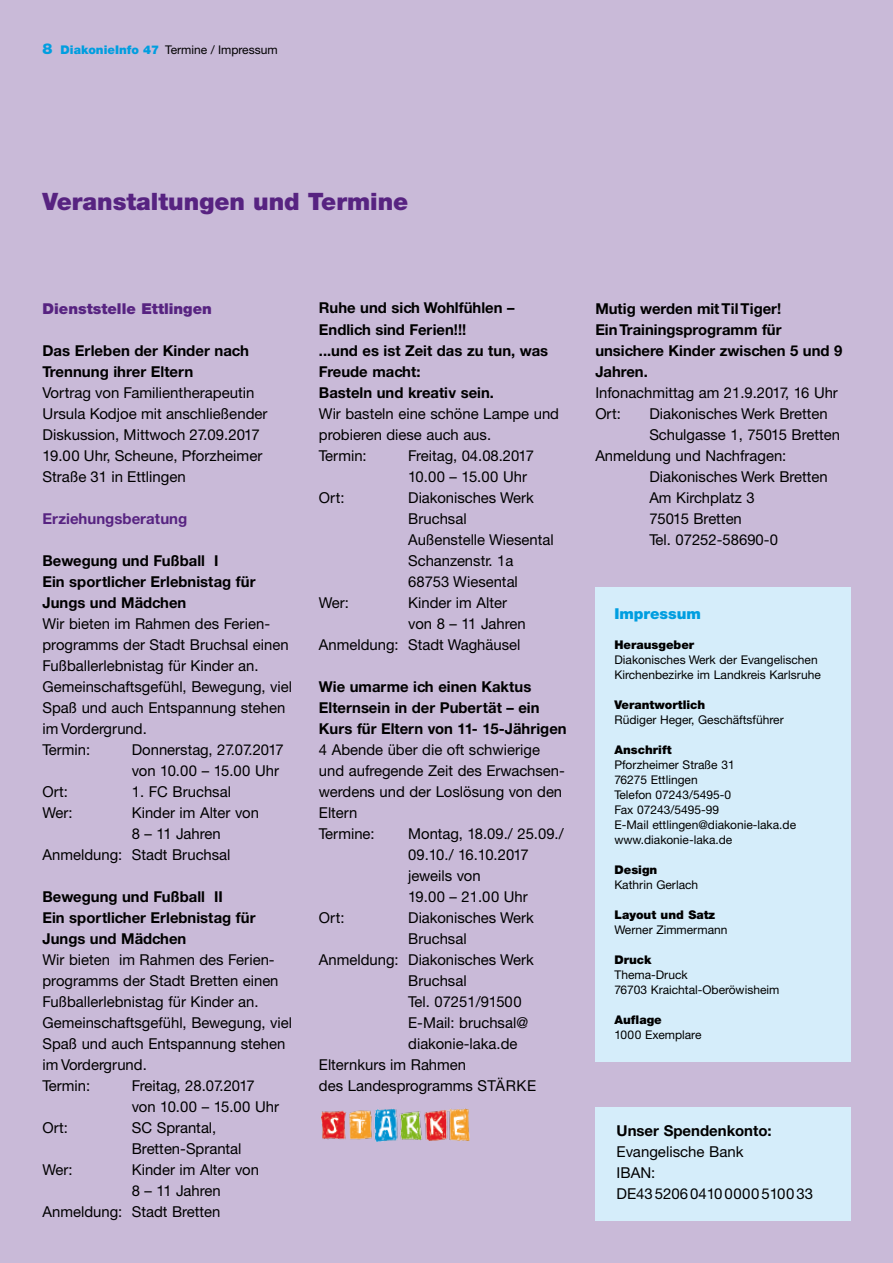
<style>
.page{position:relative;width:893px;height:1263px;background:#c9bad8}
.page>*{position:absolute;margin:0;border:0;box-sizing:border-box;transform-origin:0 0}
.t1{font:900 24px "Helvetica Neue";color:#572381}
.t2{font:15px/21px "Helvetica Neue CE";color:#000}
.t3{font:700 15px/21px "Helvetica Neue CE";color:#000}
.t4{font:900 15px "Helvetica Neue";color:#572381}
.t5{font:700 15px "Helvetica Neue CE";color:#572381}
.t6{font:900 15px "Helvetica Neue";color:#009ee0}
.t7{font:12px/15px "Helvetica Neue CE";color:#000}
.t8{font:900 12px "Helvetica Neue";color:#000}
.t9{font:12px "Helvetica Neue";color:#000}
.s1{font-weight:900;font-size:15px;color:#009ee0}
.s2{font-weight:900;color:#009ee0}
</style>
<div class="page">
<div style="left:595px;top:587px;width:255px;height:475px;background:#d5edfa"></div>
<img style="left:321px;top:1109px;width:148px;height:32px">
<div style="left:595px;top:1107px;width:255px;height:113px;background:#d5edfa"></div>
<p class="t9" style="left:43px;top:43px;width:237px"><span class="s1">8</span> <span class="s2">DiakonieInfo 47</span> Termine / Impressum</p>
<h1 class="t1" style="left:43px;top:187px;width:367px">Veranstaltungen und Termine</h1>
<p class="t4" style="left:43px;top:299px;width:171px">Dienststelle Ettlingen</p>
<p class="t3" style="left:43px;top:340px;width:208px">Das Erleben der Kinder nach<br>Trennung ihrer Eltern</p>
<p class="t2" style="left:43px;top:382px;width:227px">Vortrag von Familientherapeutin<br>Ursula Kodjoe mit anschließender<br>Diskussion, Mittwoch 27.09.2017<br>19.00 Uhr, Scheune, Pforzheimer<br>Straße 31 in Ettlingen</p>
<p class="t5" style="left:43px;top:509px;width:146px">Erziehungsberatung</p>
<p class="t3" style="left:43px;top:550px;width:214px">Bewegung und Fußball I<br>Ein sportlicher Erlebnistag für<br>Jungs und Mädchen</p>
<p class="t2" style="left:43px;top:613px;width:251px">Wir bieten im Rahmen des Ferien&shy;programms der Stadt Bruchsal einen<br>Fußballerlebnistag für Kinder an.<br>Gemeinschaftsgefühl, Bewegung, viel<br>Spaß und auch Entspannung stehen im Vordergrund.<br>Termin:</p>
<p class="t2" style="left:132px;top:739px;width:153px">Donnerstag, 27.07.2017 von 10.00 – 15.00 Uhr</p>
<p class="t2" style="left:43px;top:781px;width:27px">Ort:</p>
<p class="t2" style="left:132px;top:781px;width:101px">1. FC Bruchsal</p>
<p class="t2" style="left:43px;top:802px;width:31px">Wer:</p>
<p class="t2" style="left:132px;top:802px;width:129px">Kinder im Alter von</p>
<p class="t2" style="left:132px;top:823px;width:90px">8 – 11 Jahren</p>
<p class="t2" style="left:43px;top:844px;width:190px">Anmeldung: Stadt Bruchsal</p>
<p class="t3" style="left:43px;top:886px;width:214px">Bewegung und Fußball II<br>Ein sportlicher Erlebnistag für<br>Jungs und Mädchen</p>
<p class="t2" style="left:43px;top:949px;width:251px">Wir bieten im Rahmen des Ferien&shy;programms der Stadt Bretten einen<br>Fußballerlebnistag für Kinder an.<br>Gemeinschaftsgefühl, Bewegung, viel<br>Spaß und auch Entspannung stehen im Vordergrund.<br>Termin:</p>
<p class="t2" style="left:132px;top:1075px;width:149px">Freitag, 28.07.2017 von 10.00 – 15.00 Uhr</p>
<p class="t2" style="left:43px;top:1117px;width:27px">Ort:</p>
<p class="t2" style="left:132px;top:1117px;width:111px">SC Sprantal,<br>Bretten-Sprantal</p>
<p class="t2" style="left:43px;top:1159px;width:31px">Wer:</p>
<p class="t2" style="left:132px;top:1159px;width:129px">Kinder im Alter von</p>
<p class="t2" style="left:132px;top:1180px;width:90px">8 – 11 Jahren</p>
<p class="t2" style="left:43px;top:1201px;width:180px">Anmeldung: Stadt Bretten</p>
<p class="t3" style="left:319px;top:298px;width:231px">Ruhe und sich Wohlfühlen –<br>Endlich sind Ferien!!!<br>...und es ist Zeit das zu tun, was<br>Freude macht:<br>Basteln und kreativ sein.</p>
<p class="t2" style="left:319px;top:403px;width:242px">Wir basteln eine schöne Lampe und probieren diese auch aus.<br>Termin:</p>
<p class="t2" style="left:408px;top:445px;width:127px">Freitag, 04.08.2017<br>10.00 – 15.00 Uhr</p>
<p class="t2" style="left:319px;top:487px;width:27px">Ort:</p>
<p class="t2" style="left:408px;top:487px;width:147px">Diakonisches Werk<br>Bruchsal<br>Außenstelle Wiesental<br>Schanzenstr. 1a<br>68753 Wiesental</p>
<p class="t2" style="left:319px;top:592px;width:31px">Wer:</p>
<p class="t2" style="left:408px;top:592px;width:100px">Kinder im Alter</p>
<p class="t2" style="left:408px;top:613px;width:119px">von 8 – 11 Jahren</p>
<p class="t2" style="left:319px;top:634px;width:203px">Anmeldung: Stadt Waghäusel</p>
<p class="t3" style="left:319px;top:676px;width:249px">Wie umarme ich einen Kaktus<br>Elternsein in der Pubertät – ein<br>Kurs für Eltern von 11- 15-Jährigen</p>
<p class="t2" style="left:319px;top:739px;width:248px">4 Abende über die oft schwierige und aufregende Zeit des Erwachsen&shy;werdens und der Loslösung von den<br>Eltern<br>Termine:</p>
<p class="t2" style="left:408px;top:823px;width:157px">Montag, 18.09./ 25.09./<br>09.10./ 16.10.2017 jeweils von<br>19.00 – 21.00 Uhr</p>
<p class="t2" style="left:319px;top:907px;width:27px">Ort:</p>
<p class="t2" style="left:408px;top:907px;width:127px">Diakonisches Werk</p>
<p class="t2" style="left:408px;top:928px;width:60px">Bruchsal</p>
<p class="t2" style="left:319px;top:949px;width:216px">Anmeldung: Diakonisches Werk</p>
<p class="t2" style="left:408px;top:970px;width:60px">Bruchsal</p>
<p class="t2" style="left:408px;top:991px;width:115px">Tel. 07251/91500</p>
<p class="t2" style="left:408px;top:1012px;width:121px">E-Mail: bruchsal@</p>
<p class="t2" style="left:408px;top:1033px;width:111px">diakonie-laka.de</p>
<p class="t2" style="left:319px;top:1054px;width:149px">Elternkurs im Rahmen</p>
<p class="t2" style="left:319px;top:1075px;width:219px">des Landesprogramms STÄRKE</p>
<p class="t3" style="left:595px;top:298px;width:248px">Mutig werden mit Til Tiger!<br>Ein Trainingsprogramm für unsichere Kinder zwischen 5 und 9<br>Jahren.</p>
<p class="t2" style="left:595px;top:382px;width:244px">Infonachmittag am 21.9.2017, 16 Uhr<br>Ort:</p>
<p class="t2" style="left:649px;top:403px;width:180px">Diakonisches Werk Bretten</p>
<p class="t2" style="left:649px;top:424px;width:192px">Schulgasse 1, 75015 Bretten</p>
<p class="t2" style="left:595px;top:445px;width:193px">Anmeldung und Nachfragen:</p>
<p class="t2" style="left:649px;top:466px;width:180px">Diakonisches Werk Bretten</p>
<p class="t2" style="left:649px;top:487px;width:107px">Am Kirchplatz 3</p>
<p class="t2" style="left:649px;top:508px;width:94px">75015 Bretten</p>
<p class="t2" style="left:649px;top:529px;width:130px">Tel. 07252-58690-0</p>
<p class="t6" style="left:614px;top:604px;width:88px">Impressum</p>
<p class="t8" style="left:614px;top:637px;width:81px">Herausgeber</p>
<p class="t7" style="left:614px;top:652px;width:208px">Diakonisches Werk der Evangelischen<br>Kirchenbezirke im Landkreis Karlsruhe</p>
<p class="t8" style="left:614px;top:697px;width:92px">Verantwortlich</p>
<p class="t7" style="left:614px;top:712px;width:171px">Rüdiger Heger, Geschäftsführer</p>
<p class="t8" style="left:614px;top:742px;width:59px">Anschrift</p>
<p class="t7" style="left:614px;top:757px;width:183px">Pforzheimer Straße 31<br>76275 Ettlingen<br>Telefon 07243/5495-0<br>Fax 07243/5495-99<br>E-Mail ettlingen@diakonie-laka.de www.diakonie-laka.de</p>
<p class="t8" style="left:614px;top:862px;width:44px">Design</p>
<p class="t7" style="left:614px;top:877px;width:85px">Kathrin Gerlach</p>
<p class="t8" style="left:614px;top:907px;width:102px">Layout und Satz</p>
<p class="t7" style="left:614px;top:922px;width:115px">Werner Zimmermann</p>
<p class="t8" style="left:614px;top:952px;width:39px">Druck</p>
<p class="t7" style="left:614px;top:967px;width:166px">Thema-Druck<br>76703 Kraichtal-Oberöwisheim</p>
<p class="t8" style="left:614px;top:1012px;width:49px">Auflage</p>
<p class="t7" style="left:614px;top:1027px;width:89px">1000 Exemplare</p>
<p class="t3" style="left:617px;top:1121px;width:157px">Unser Spendenkonto:</p>
<p class="t2" style="left:617px;top:1142px;width:198px">Evangelische Bank<br>IBAN:<br>DE43520604100000510033</p>
</div>
